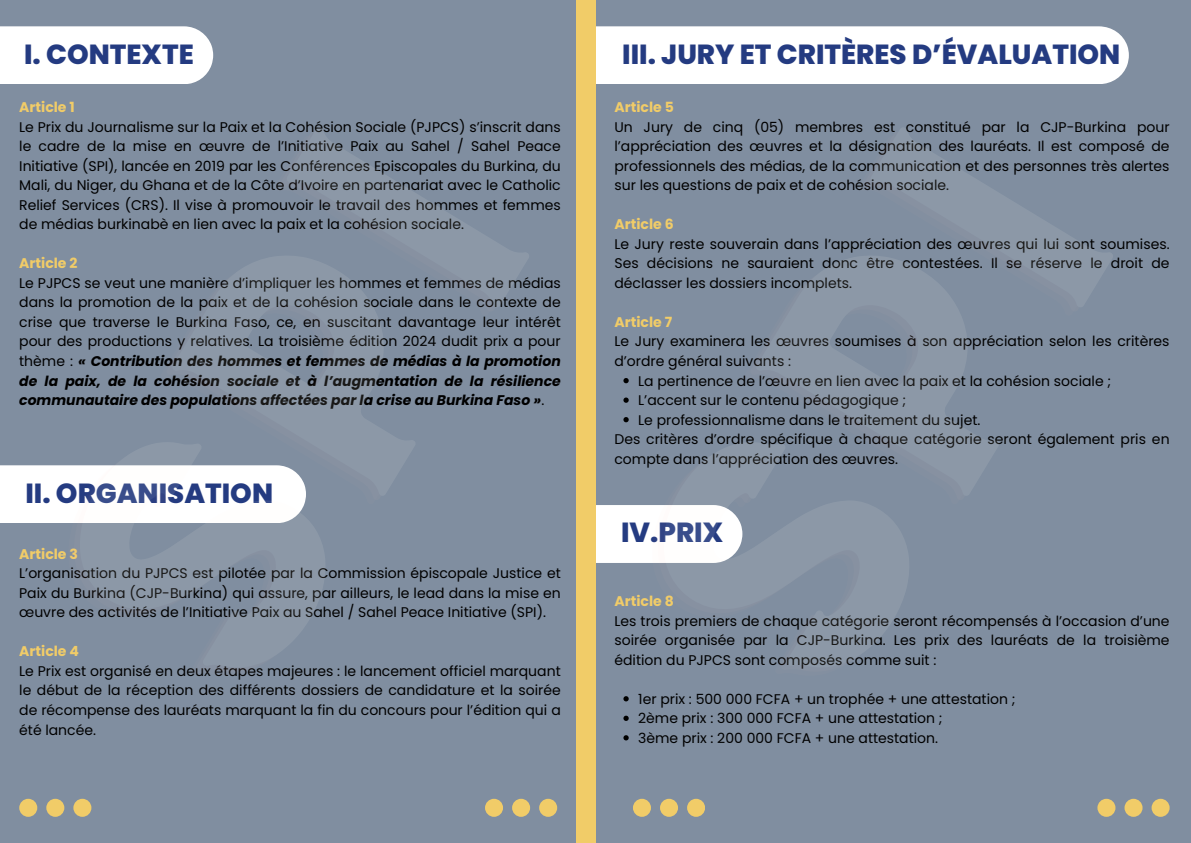
<style>
.page{position:relative;width:1191px;height:843px;background:#fff}
.page>*{position:absolute;margin:0;border:0;box-sizing:border-box;transform-origin:0 0}
.t1{font:800 27.6px "Poppins";color:#243b81}
.t2{font:14px/19.5px "Poppins";color:#000;text-align:justify}
.t3{font:700 14px "Poppins";color:#f1cc68}
.s1{font-weight:700;font-style:italic}
</style>
<div class="page">
<div style="left:0;top:0;width:1190px;height:842px;background:#808ea0"></div>
<div style="left:595px;top:26px;width:533px;height:58px;background:#fff"></div>
<div style="left:0;top:26px;width:213px;height:58px;background:#fff"></div>
<svg style="left:1097px;top:798px;width:72px;height:18px"></svg>
<div style="left:576px;top:0;width:19px;height:842px;background:#f1cc68"></div>
<div style="left:0;top:465px;width:32px;height:58px;background:#fff"></div>
<svg style="left:595px;top:505px;width:21px;height:57px"></svg>
<svg style="left:623px;top:715px;width:5px;height:5px"></svg>
<svg style="left:623px;top:735px;width:5px;height:5px"></svg>
<svg style="left:19px;top:798px;width:72px;height:18px"></svg>
<svg style="left:485px;top:798px;width:72px;height:18px"></svg>
<svg style="left:633px;top:798px;width:72px;height:18px"></svg>
<svg style="left:616px;top:378px;width:127px;height:324px"></svg>
<div style="left:32px;top:465px;width:274px;height:58px;background:#fff"></div>
<h2 class="t1" style="left:24px;top:35px;width:171px">I. CONTEXTE</h2>
<h1 class="t1" style="left:622px;top:35px;width:499px">III. JURY ET CRITÈRES D’ÉVALUATION</h1>
<p class="t3" style="left:19px;top:97px;width:57px">Article 1</p>
<p class="t2" style="left:19px;top:117px;width:543px">Le Prix du Journalisme sur la Paix et la Cohésion Sociale (PJPCS) s’inscrit dans le cadre de la mise en œuvre de l’Initiative Paix au Sahel / Sahel Peace Initiative (SPI), lancée en 2019 par les Conférences Episcopales du Burkina, du Mali, du Niger, du Ghana et de la Côte d’Ivoire en partenariat avec le Catholic Relief Services (CRS). Il vise à promouvoir le travail des hommes et femmes de médias burkinabè en lien avec la paix et la cohésion sociale.</p>
<p class="t3" style="left:19px;top:253px;width:60px">Article 2</p>
<p class="t2" style="left:19px;top:273px;width:543px">Le PJPCS se veut une manière d’impliquer les hommes et femmes de médias dans la promotion de la paix et de la cohésion sociale dans le contexte de crise que traverse le Burkina Faso, ce, en suscitant davantage leur intérêt pour des productions y relatives. La troisième édition 2024 dudit prix a pour thème : <span class="s1">« Contribution des hommes et femmes de médias à la promotion de la paix, de la cohésion sociale et à l’augmentation de la résilience communautaire des populations affectées par la crise au Burkina Faso »</span>.</p>
<h1 class="t3" style="left:614px;top:97px;width:61px">Article 5</h1>
<h2 class="t2" style="left:614px;top:117px;width:556px">Un Jury de cinq (05) membres est constitué par la CJP-Burkina pour l’appréciation des œuvres et la désignation des lauréats. Il est composé de professionnels des médias, de la communication et des personnes très alertes sur les questions de paix et de cohésion sociale.</h2>
<p class="t3" style="left:614px;top:214px;width:61px">Article 6</p>
<p class="t2" style="left:614px;top:234px;width:556px">Le Jury reste souverain dans l’appréciation des œuvres qui lui sont soumises.<br>Ses décisions ne sauraient donc être contestées. Il se réserve le droit de déclasser les dossiers incomplets.</p>
<p class="t3" style="left:614px;top:312px;width:59px">Article 7</p>
<p class="t2" style="left:614px;top:332px;width:556px">Le Jury examinera les œuvres soumises à son appréciation selon les critères d’ordre général suivants :</p>
<p class="t2" style="left:638px;top:371px;width:474px">La pertinence de l’œuvre en lien avec la paix et la cohésion sociale ;</p>
<p class="t2" style="left:638px;top:390px;width:269px">L’accent sur le contenu pédagogique ;</p>
<p class="t2" style="left:638px;top:410px;width:343px">Le professionnalisme dans le traitement du sujet.</p>
<p class="t2" style="left:614px;top:429px;width:556px">Des critères d’ordre spécifique à chaque catégorie seront également pris en compte dans l’appréciation des œuvres.</p>
<p class="t1" style="left:25px;top:473px;width:249px">II. ORGANISATION</p>
<h2 class="t3" style="left:19px;top:544px;width:60px">Article 3</h2>
<p class="t2" style="left:19px;top:563px;width:543px">L’organisation du PJPCS est pilotée par la Commission épiscopale Justice et Paix du Burkina (CJP-Burkina) qui assure, par ailleurs, le lead dans la mise en œuvre des activités de l’Initiative Paix au Sahel / Sahel Peace Initiative (SPI).</p>
<p class="t3" style="left:19px;top:641px;width:61px">Article 4</p>
<p class="t2" style="left:19px;top:661px;width:543px">Le Prix est organisé en deux étapes majeures : le lancement officiel marquant</p>
<p class="t2" style="left:19px;top:680px;width:543px">le début de la réception des différents dossiers de candidature et la soirée de récompense des lauréats marquant la fin du concours pour l’édition qui a été lancée.</p>
<p class="t1" style="left:621px;top:513px;width:103px">IV.PRIX</p>
<p class="t3" style="left:614px;top:591px;width:61px">Article 8</p>
<h2 class="t2" style="left:614px;top:610px;width:556px">Les trois premiers de chaque catégorie seront récompensés à l’occasion d’une soirée organisée par la CJP-Burkina. Les prix des lauréats de la troisième édition du PJPCS sont composés comme suit :</h2>
<p class="t2" style="left:638px;top:688px;width:379px">1er prix : 500 000 FCFA + un trophée + une attestation ;</p>
<p class="t2" style="left:638px;top:708px;width:306px">2ème prix : 300 000 FCFA + une attestation ;</p>
<p class="t2" style="left:638px;top:727px;width:301px">3ème prix : 200 000 FCFA + une attestation.</p>
</div>
